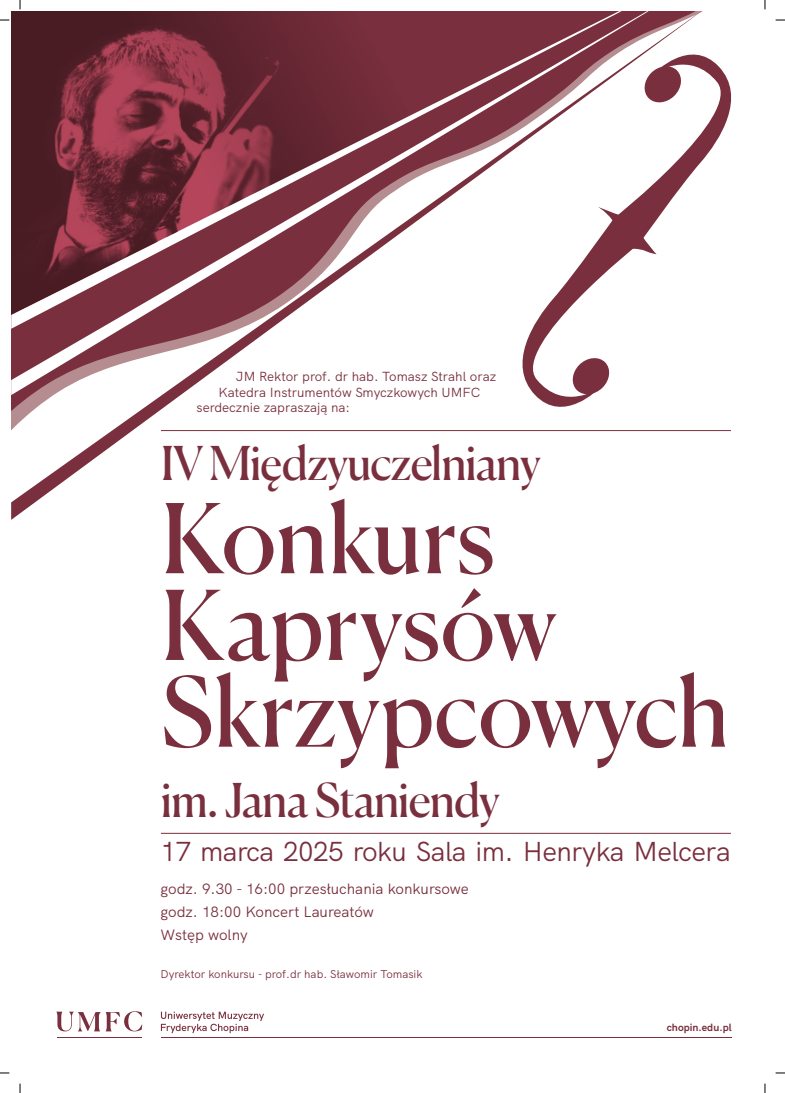
<style>
.page{position:relative;width:785px;height:1093px;background:#fff}
.page>*{position:absolute;margin:0;border:0;box-sizing:border-box;transform-origin:0 0}
.events_base_text_blocs{font:95.81px "Canela";color:#792f3d}
.events_base_text_blocs-2{font:46.56px "Canela";letter-spacing:-.025em;color:#792f3d}
.events_base_text_blocs-3{font:27.44px "HK Grotesk";letter-spacing:-.02em;color:#792f3d}
.events_base_text_blocs-4{font:15px "HK Grotesk";color:#792f3d}
.events_base_text_blocs-5{font:13.19px "HK Grotesk";color:#792f3d}
.events_base_text_blocs-6{font:11.25px "HK Grotesk";color:#792f3d}
.t1{font:700 10.5px "HK Grotesk";color:#792f3d}
</style>
<div class="page">
<svg style="left:56px;top:1011px;width:86px;height:20px"></svg>
<hr style="left:57px;top:1037px;width:85px;height:1px;background:#792f3d">
<hr style="left:161px;top:1037px;width:570px;height:1px;background:#792f3d">
<svg style="left:161px;top:1011px;width:103px;height:22px"></svg>
<hr style="left:161px;top:832px;width:569px;height:1px;background:#792f3d">
<hr style="left:161px;top:430px;width:569px;height:1px;background:#792f3d">
<svg style="left:701px;top:55px;width:31px;height:107px"></svg>
<svg style="left:11px;top:11px;width:690px;height:509px"></svg>
<img style="left:11px;top:11px;width:399px;height:318px">
<p class="events_base_text_blocs-5" style="left:236px;top:366px;width:261px">JM Rektor prof. dr hab. Tomasz Strahl oraz</p>
<p class="events_base_text_blocs-5" style="left:218px;top:381px;width:263px">Katedra Instrumentów Smyczkowych UMFC</p>
<p class="events_base_text_blocs-5" style="left:196px;top:397px;width:155px">serdecznie zapraszają na:</p>
<p class="events_base_text_blocs-2" style="left:161px;top:427px;width:381px">IV Międzyuczelniany</p>
<p class="events_base_text_blocs" style="left:161px;top:464px;width:335px">Konkurs</p>
<p class="events_base_text_blocs" style="left:161px;top:550px;width:397px">Kaprysów</p>
<p class="events_base_text_blocs" style="left:161px;top:637px;width:570px">Skrzypcowych</p>
<p class="events_base_text_blocs-2" style="left:161px;top:763px;width:340px">im. Jana Staniendy</p>
<p class="events_base_text_blocs-3" style="left:160px;top:830px;width:571px">17 marca 2025 roku Sala im. Henryka Melcera</p>
<p class="events_base_text_blocs-4" style="left:160px;top:877px;width:309px">godz. 9.30 - 16:00 przesłuchania konkursowe</p>
<p class="events_base_text_blocs-4" style="left:160px;top:900px;width:215px">godz. 18:00 Koncert Laureatów</p>
<p class="events_base_text_blocs-4" style="left:160px;top:923px;width:89px">Wstęp wolny</p>
<p class="events_base_text_blocs-6" style="left:160px;top:965px;width:263px">Dyrektor konkursu - prof.dr hab. Sławomir Tomasik</p>
<p class="t1" style="left:666px;top:1019px;width:66px">chopin.edu.pl</p>
</div>
